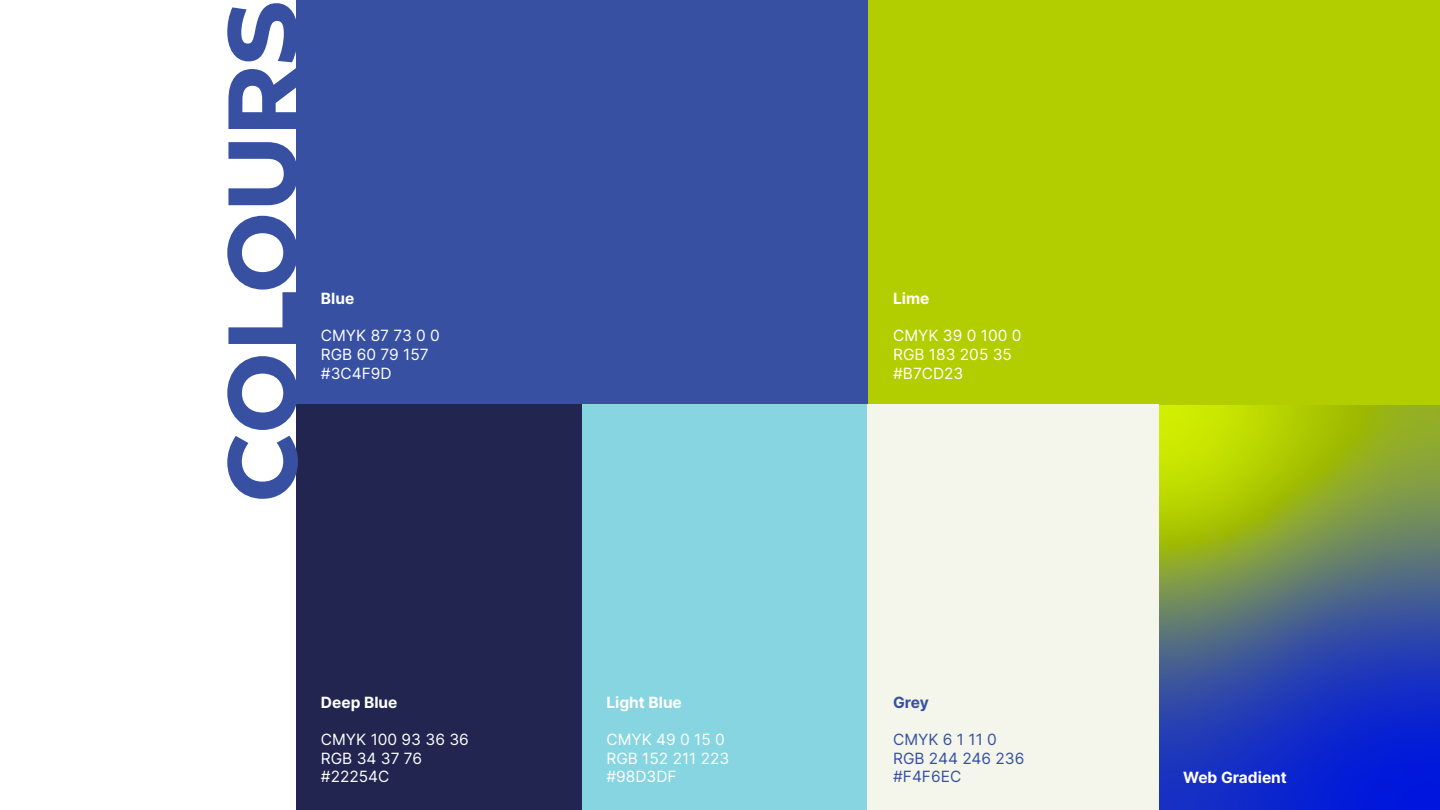
<style>
.page{position:relative;width:1440px;height:810px;background:#fff}
.page>*{position:absolute;margin:0;border:0;box-sizing:border-box;transform-origin:0 0}
.t1{font:700 97.5px "Eastman Roman";color:#3750a2}
.t2{font:15.52px/18.6px "Inter";color:#fff}
.t3{font:700 15.52px "Inter";color:#fff}
.t4{font:15.52px/18.6px "Inter";color:#3750a2}
.t5{font:700 15.52px "Inter";color:#3750a2}
</style>
<div class="page">
<svg style="left:1159px;top:404px;width:281px;height:406px;background:#587273"></svg>
<div style="left:296px;top:0;width:572px;height:404px;background:#3750a2"></div>
<div style="left:296px;top:404px;width:286px;height:406px;background:#21254f"></div>
<div style="left:868px;top:0;width:571px;height:405px;background:#b2ce00"></div>
<div style="left:582px;top:404px;width:286px;height:406px;background:#86d5e1"></div>
<div style="left:868px;top:404px;width:291px;height:406px;background:#f4f6eb"></div>
<h1 class="t1" style="left:185px;top:504px;width:505px;rotate:-90deg">COLOURS</h1>
<p class="t3" style="left:321px;top:287px;width:35px">Blue</p>
<p class="t2" style="left:321px;top:326px;width:121px">CMYK 87 73 0 0<br>RGB 60 79 157 #3C4F9D</p>
<p class="t3" style="left:321px;top:691px;width:78px">Deep Blue</p>
<p class="t2" style="left:321px;top:730px;width:150px">CMYK 100 93 36 36<br>RGB 34 37 76 #22254C</p>
<p class="t3" style="left:606px;top:691px;width:77px">Light Blue</p>
<p class="t2" style="left:606px;top:730px;width:124px">CMYK 49 0 15 0<br>RGB 152 211 223 #98D3DF</p>
<p class="t3" style="left:893px;top:287px;width:38px">Lime</p>
<p class="t2" style="left:893px;top:326px;width:130px">CMYK 39 0 100 0<br>RGB 183 205 35 #B7CD23</p>
<p class="t5" style="left:893px;top:691px;width:37px">Grey</p>
<p class="t4" style="left:893px;top:730px;width:133px">CMYK 6 1 11 0<br>RGB 244 246 236 #F4F6EC</p>
<p class="t3" style="left:1183px;top:766px;width:105px">Web Gradient</p>
</div>
